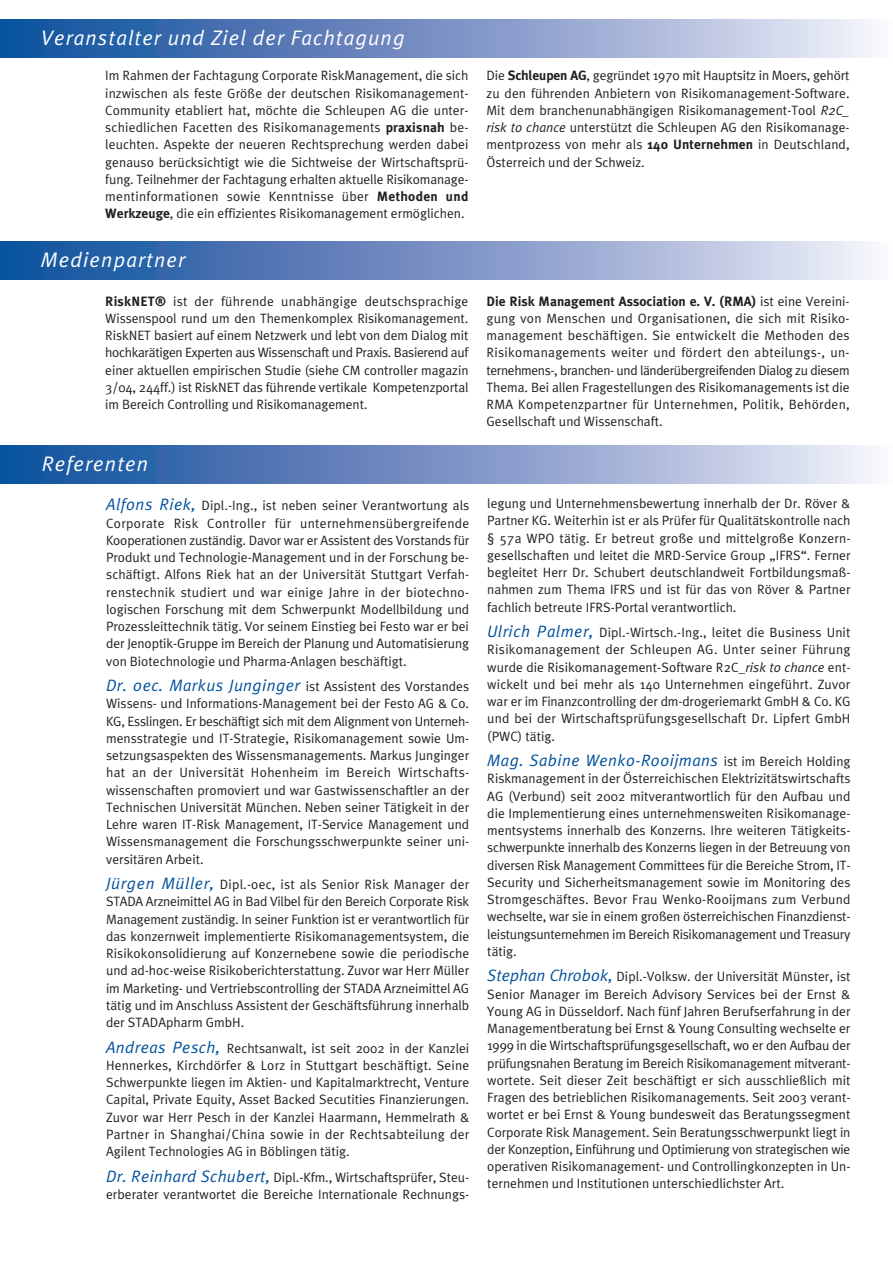
<style>
.page{position:relative;width:893px;height:1263px;background:#fff}
.page>*{position:absolute;margin:0;border:0;box-sizing:border-box;transform-origin:0 0}
.t1{font:italic 21px "Meta Plus Normal";letter-spacing:.055em;color:#fff}
.t2{font:italic 16.5px "Meta Plus Normal";letter-spacing:.025em;color:#01519b}
.t3{font:13.5px/17.2px "Meta Plus Normal";color:#231f20;text-align:justify}
.t4{font:700 13.5px "Meta Plus";color:#231f20}
.s1{font-family:"Meta Plus";font-weight:700}
.s2{font-style:italic}
.s3{font-family:"Meta Plus Normal";font-weight:400}
.s4{font-style:italic;font-size:16.5px;color:#01519b}
.s5{font-style:normal;font-size:13.5px;color:#231f20}
</style>
<div class="page">
<div style="left:0;top:446px;width:892px;height:38px;background:linear-gradient(to right,#084698,#f3ebf7)"></div>
<div style="left:0;top:19px;width:892px;height:38px;background:linear-gradient(to right,#084698,#f3ebf7)"></div>
<div style="left:0;top:241px;width:892px;height:39px;background:linear-gradient(to right,#084698,#f3ebf7)"></div>
<h1 class="t1" style="left:41px;top:30px;width:365px">Veranstalter und Ziel der Fachtagung</h1>
<p class="t3" style="left:105px;top:68px;width:365px">Im Rahmen der Fachtagung Corporate RiskManagement, die sich inzwischen als feste Größe der deutschen Risikomanagement-Community etabliert hat, möchte die Schleupen AG die unter - schiedlichen Facetten des Risikomanagements <span class="s1">praxisnah</span> be - leuchten. Aspekte der neueren Rechtsprechung werden dabei genauso berücksichtigt wie die Sichtweise der Wirtschaftsprü&shy;fung. Teilnehmer der Fachtagung erhalten aktuelle Risikomanage - mentinformationen sowie Kenntnisse über <span class="s1">Methoden und Werkzeuge</span>, die ein effizientes Risikomanagement ermöglichen.</p>
<p class="t3" style="left:486px;top:68px;width:365px">Die <span class="s1">Schleupen AG</span>, gegründet 1970 mit Hauptsitz in Moers, gehört zu den führenden Anbietern von Risikomanagement-Software.<br>Mit dem branchenunabhängigen Risikomanagement-Tool <span class="s2">R2C_ risk to chance</span> unterstützt die Schleupen AG den Risikomanage - mentprozess von mehr als <span class="s1">140 Unternehmen</span> in Deutschland, Österreich und der Schweiz.</p>
<h1 class="t1" style="left:41px;top:252px;width:145px">Medienpartner</h1>
<p class="t3" style="left:105px;top:293px;width:365px"><span class="s1">RiskNET®</span> ist der führende unabhängige deutschsprachige Wissenspool rund um den Themenkomplex Risikomanagement.<br>RiskNET basiert auf einem Netzwerk und lebt von dem Dialog mit hochkarätigen Experten aus Wissenschaft und Praxis. Basierend auf einer aktuellen empirischen Studie (siehe CM controller magazin 3/04, 244ff.) ist RiskNET das führende vertikale Kom pe tenzportal im Bereich Controlling und Risikomanagement.</p>
<p class="t4" style="left:486px;top:296px;width:365px">Die Risk Management Association e. V. (RMA) <span class="s3">ist eine Vereini-</span></p>
<p class="t3" style="left:486px;top:311px;width:365px">gung von Menschen und Organisationen, die sich mit Risiko&shy;management beschäftigen. Sie entwickelt die Methoden des Risikomanagements weiter und fördert den abteilungs-, un - ternehmens-, branchen- und länderübergreifenden Dialog zu diesem Thema. Bei allen Fragestellungen des Risikomanagements ist die RMA Kompetenzpartner für Unternehmen, Politik, Behörden, Gesellschaft und Wissenschaft.</p>
<h1 class="t1" style="left:42px;top:456px;width:108px">Referenten</h1>
<p class="t3" style="left:106px;top:498px;width:365px"><span class="s4">Alfons Riek,</span> Dipl.-Ing., ist neben seiner Verantwortung als Corporate Risk Controller für unternehmensübergreifende Kooperationen zuständig. Davor war er Assistent des Vorstands für Produkt und Technologie-Management und in der Forschung be - schäftigt. Alfons Riek hat an der Universität Stuttgart Verfah - renstechnik studiert und war einige Jahre in der biotechno - logischen Forschung mit dem Schwerpunkt Modellbildung und Prozessleittechnik tätig. Vor seinem Einstieg bei Festo war er bei der Jenoptik-Gruppe im Bereich der Planung und Automatisierung von Biotechnologie und Pharma-Anlagen beschäftigt.</p>
<p class="t3" style="left:106px;top:679px;width:365px"><span class="s4">Dr. oec. Markus Junginger</span> ist Assistent des Vorstandes Wissens- und Informations-Management bei der Festo AG &amp; Co.<br>KG, Esslingen. Er beschäftigt sich mit dem Alignment von Unter neh - mensstrategie und IT-Strategie, Risikomanagement sowie Um - setzungsaspekten des Wissensmanagements. Markus Jung inger hat an der Uni versi tät Hohenheim im Bereich Wirtschafts - wissenschaften promoviert und war Gastwissenschaftler an der Technischen Universität München. Neben seiner Tätigkeit in der Lehre waren IT-Risk Management, IT-Service Management und Wissensmanagement die Forschungsschwerpunkte seiner uni - versitären Arbeit.</p>
<p class="t3" style="left:106px;top:877px;width:365px"><span class="s4">Jürgen Müller,</span> Dipl.-oec, ist als Senior Risk Manager der STADA Arzneimittel AG in Bad Vilbel für den Bereich Corporate Risk Management zuständig. In seiner Funktion ist er ver ant wortlich für das konzernweit implementierte Risikomanage mentsystem, die Risikokonsolidierung auf Konzernebene sowie die periodische und ad-hoc-weise Risikoberichterstattung. Zuvor war Herr Müller im Marketing- und Vertriebscontrolling der STADA Arzneimittel AG tätig und im Anschluss Assistent der Geschäftsführung innerhalb der STADApharm GmbH.</p>
<p class="t3" style="left:106px;top:1040px;width:365px"><span class="s4">Andreas Pesch,</span> Rechtsanwalt, ist seit 2002 in der Kanzlei Hen nerkes, Kirchdörfer &amp; Lorz in Stuttgart beschäftigt. Seine Schwer punkte liegen im Aktien- und Kapitalmarktrecht, Venture Capital, Private Equity, Asset Backed Secutities Finanzierungen.<br>Zuvor war Herr Pesch in der Kanzlei Haarmann, Hemmelrath &amp; Partner in Shanghai/China sowie in der Rechtsabteilung der Agilent Techno logies AG in Böblingen tätig.</p>
<p class="t3" style="left:106px;top:1169px;width:365px"><span class="s4">Dr. Reinhard Schubert,</span> Dipl.-Kfm., Wirtschaftsprüfer, Steu - erberater verantwortet die Bereiche Internationale Rechnungs -</p>
<p class="t3" style="left:487px;top:496px;width:365px">leg ung und Unternehmensbewertung innerhalb der Dr. Röver &amp; Partner KG. Weiterhin ist er als Prüfer für Qualitätskontrolle nach § 57a WPO tätig. Er betreut große und mittelgroße Konzern - gesellschaften und leitet die MRD-Service Group „IFRS“. Ferner begleitet Herr Dr. Schubert deutschlandweit Fortbildungs maß - nahmen zum Thema IFRS und ist für das von Röver &amp; Partner fachlich betreute IFRS-Portal verantwortlich.</p>
<p class="t3" style="left:487px;top:625px;width:365px"><span class="s4">Ulrich Palmer,</span> Dipl.-Wirtsch.-Ing., leitet die Business Unit Risi ko management der Schleupen AG. Unter seiner Führung wurde die Risikomanagement-Software R2C_<span class="s2">risk to chance</span> ent - wickelt und bei mehr als 140 Unternehmen eingeführt. Zuvor war er im Finanzcontrolling der dm-drogeriemarkt GmbH &amp; Co. KG und bei der Wirtschaftsprüfungsgesellschaft Dr. Lipfert GmbH (PWC) tätig.</p>
<p class="t2" style="left:487px;top:754px;width:365px">Mag. Sabine Wenko-Rooijmans <span class="s5">ist im Bereich Holding</span></p>
<p class="t3" style="left:487px;top:771px;width:365px">Riskmanagement in der Österreichischen Elektrizitäts wirtschafts AG (Verbund) seit 2002 mitverantwortlich für den Aufbau und die Implementierung eines unternehmensweiten Risi komanage - ment systems innerhalb des Konzerns. Ihre weiteren Tätigkeits - schwerpunkte innerhalb des Konzerns liegen in der Be treuung von diversen Risk Management Committees für die Bereiche Strom, IT-Security und Sicherheitsmanagement sowie im Monitoring des Stromgeschäftes. Bevor Frau Wenko-Rooijmans zum Verbund wechselte, war sie in einem großen österreichischen Finanz dienst - leistungsunternehmen im Bereich Risikomanagement und Treasury tätig.</p>
<p class="t3" style="left:487px;top:969px;width:365px"><span class="s4">Stephan Chrobok,</span> Dipl.-Volksw. der Universität Münster, ist Senior Manager im Bereich Advisory Services bei der Ernst &amp; Young AG in Düsseldorf. Nach fünf Jahren Berufserfahrung in der Managementberatung bei Ernst &amp; Young Consulting wechselte er 1999 in die Wirtschaftsprüfungsgesellschaft, wo er den Aufbau der prü fungsnahen Beratung im Bereich Risikomanagement mitverant - wortete. Seit dieser Zeit beschäftigt er sich aus schließ lich mit Fragen des betrieblichen Risikomanagements. Seit 2003 verant - wortet er bei Ernst &amp; Young bundesweit das Beratungs segment Corporate Risk Management. Sein Beratungs schwer punkt liegt in der Konzeption, Einführung und Optimierung von strategischen wie operativen Risikomanagement- und Con trolling konzepten in Un - ternehmen und Institutionen unter schied lichster Art.</p>
</div>
